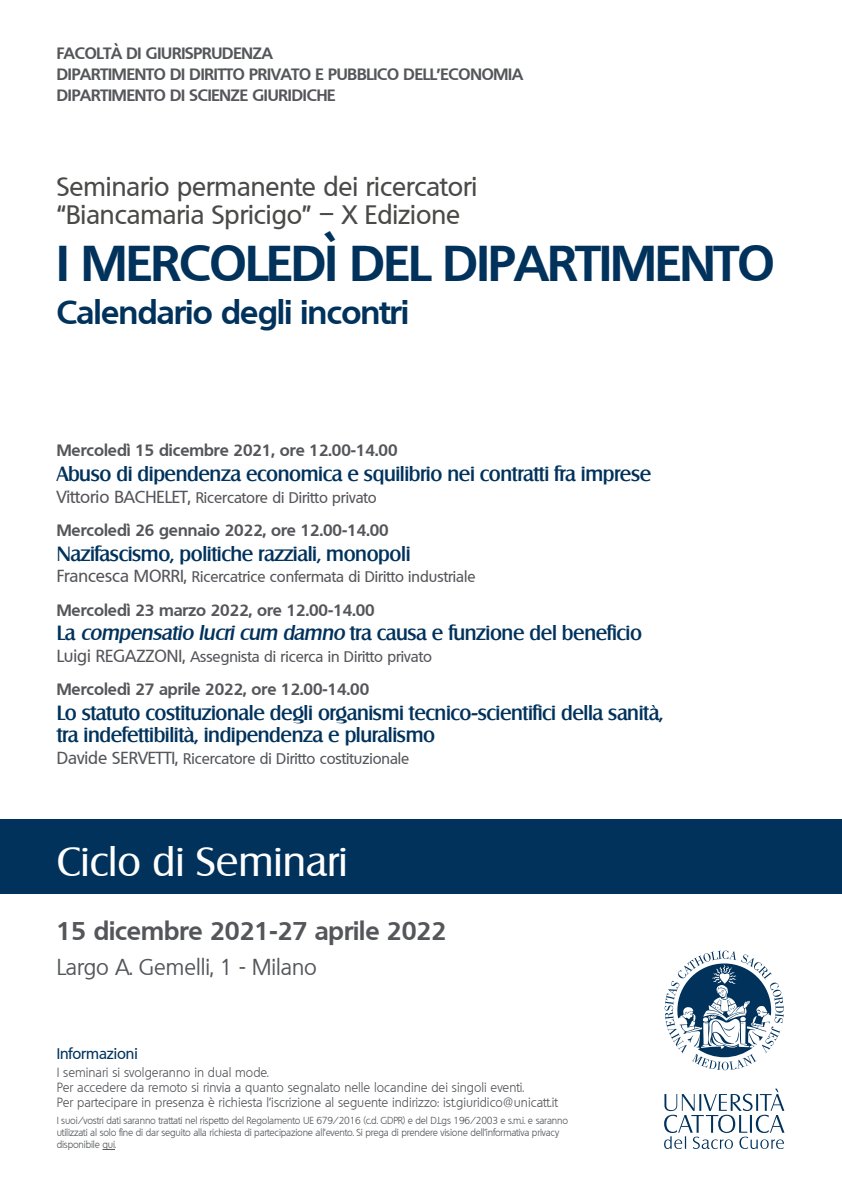
<style>
.page{position:relative;width:842px;height:1191px;background:#fff}
.page>*{position:absolute;margin:0;border:0;box-sizing:border-box;transform-origin:0 0}
.t1{font:700 49px "Quebec";letter-spacing:-.015em;color:#00325c}
.t2{font:40px "Salzburg";color:#fff}
.t3{font:700 32px "Quebec";letter-spacing:-.015em;color:#00325c}
.t4{font:500 26px/28px "Quebec";color:#4a4a49}
.t5{font:700 25px "Quebec";color:#54565a}
.t6{font:22px "Quebec";color:#54565a}
.t7{font:500 20px/22px "Salzburg";letter-spacing:-.02em;color:#00325c}
.t8{font:700 16px/20.8px "Quebec";color:#54565a}
.t9{font:500 15px "Quebec";color:#54565a}
.t10{font:500 15px "Quebec";color:#00325c}
.t11{font:300 13px/15px "Quebec";color:#54565a}
.t12{font:300 10px/12px "Quebec";letter-spacing:-.02em;color:#54565a}
.s1{font-size:17px}
.s2{font-style:italic}
</style>
<div class="page">
<div style="left:0;top:819px;width:842px;height:75px;background:#00325c"></div>
<svg style="left:102px;top:1149px;width:13px;height:1px"></svg>
<svg style="left:664px;top:950px;width:120px;height:120px"></svg>
<svg style="left:664px;top:1088px;width:120px;height:61px"></svg>
<p class="t8" style="left:57px;top:42px;width:468px">FACOLTÀ DI GIURISPRUDENZA<br>DIPARTIMENTO DI DIRITTO PRIVATO E PUBBLICO DELL’ECONOMIA<br>DIPARTIMENTO DI SCIENZE GIURIDICHE</p>
<h3 class="t4" style="left:57px;top:173px;width:422px">Seminario permanente dei ricercatori “Biancamaria Spricigo” – X Edizione</h3>
<h1 class="t1" style="left:57px;top:231px;width:719px">I MERCOLEDÌ DEL DIPARTIMENTO</h1>
<h3 class="t3" style="left:57px;top:291px;width:354px">Calendario degli incontri</h3>
<p class="t8" style="left:57px;top:439px;width:342px">Mercoledì 15 dicembre 2021, ore 12.00-14.00</p>
<p class="t7" style="left:57px;top:462px;width:596px">Abuso di dipendenza economica e squilibrio nei contratti fra imprese</p>
<p class="t9" style="left:57px;top:487px;width:322px"><span class="s1">Vittorio BACHELET,</span> Ricercatore di Diritto privato</p>
<p class="t8" style="left:57px;top:519px;width:334px">Mercoledì 26 gennaio 2022, ore 12.00-14.00</p>
<p class="t7" style="left:57px;top:542px;width:355px">Nazifascismo, politiche razziali, monopoli</p>
<p class="t9" style="left:57px;top:567px;width:420px"><span class="s1">Francesca MORRI,</span> Ricercatrice confermata di Diritto industriale</p>
<p class="t8" style="left:57px;top:599px;width:320px">Mercoledì 23 marzo 2022, ore 12.00-14.00</p>
<p class="t7" style="left:57px;top:622px;width:587px">La <span class="s2">compensatio lucri cum damno</span> tra causa e funzione del beneficio</p>
<p class="t9" style="left:57px;top:647px;width:377px"><span class="s1">Luigi REGAZZONI,</span> Assegnista di ricerca in Diritto privato</p>
<p class="t8" style="left:57px;top:679px;width:314px">Mercoledì 27 aprile 2022, ore 12.00-14.00</p>
<p class="t7" style="left:57px;top:702px;width:608px">Lo statuto costituzionale degli organismi tecnico-scientifici della sanità, tra indefettibilità, indipendenza e pluralismo</p>
<p class="t9" style="left:57px;top:749px;width:354px"><span class="s1">Davide SERVETTI,</span> Ricercatore di Diritto costituzionale</p>
<h2 class="t2" style="left:57px;top:837px;width:293px">Ciclo di Seminari</h2>
<p class="t5" style="left:57px;top:914px;width:391px">15 dicembre 2021-27 aprile 2022</p>
<p class="t6" style="left:57px;top:953px;width:262px">Largo A. Gemelli, 1 - Milano</p>
<p class="t10" style="left:57px;top:1043px;width:83px">Informazioni</p>
<p class="t11" style="left:57px;top:1064px;width:503px">I seminari si svolgeranno in dual mode.<br>Per accedere da remoto si rinvia a quanto segnalato nelle locandine dei singoli eventi.<br>Per partecipare in presenza è richiesta l’iscrizione al seguente indirizzo: ist.giuridico@unicatt.it</p>
<p class="t12" style="left:57px;top:1114px;width:513px">I suoi/vostri dati saranno trattati nel rispetto del Regolamento UE 679/2016 (c.d. GDPR) e del D.Lgs 196/2003 e s.m.i. e saranno utilizzati al solo fine di dar seguito alla richiesta di partecipazione all’evento. Si prega di prendere visione dell’informativa privacy disponibile qui.</p>
</div>
